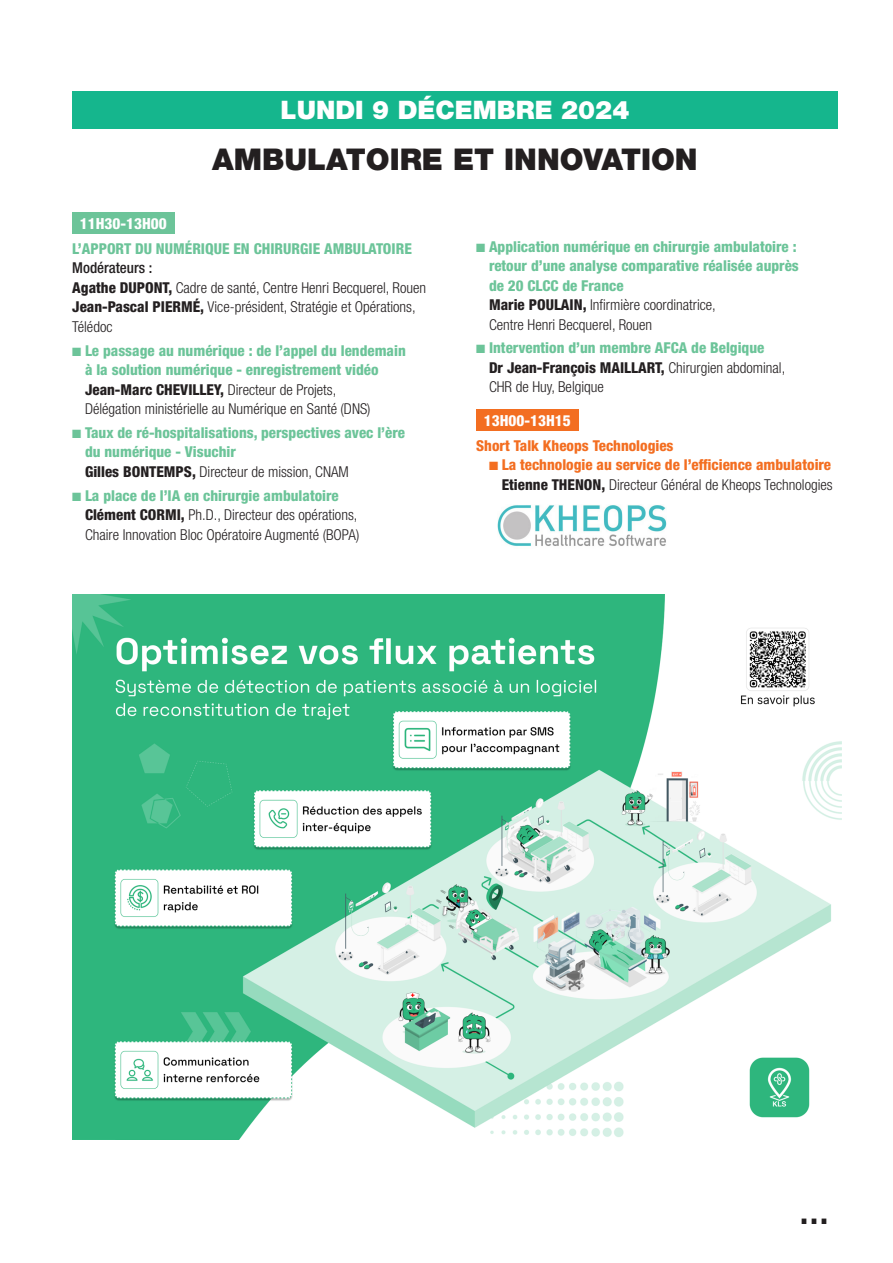
<style>
.page{position:relative;width:893px;height:1263px;background:#fff}
.page>*{position:absolute;margin:0;border:0;box-sizing:border-box;transform-origin:0 0}
.t1{font:900 30px "Helvetica Neue LT Std";color:#231f20}
.t2{font:800 condensed 30px "Helvetica Neue LT Std";color:#231f20}
.t3{font:900 25.5px "Helvetica Neue LT Std";color:#fff}
.t4{font:800 condensed 15.3px "Helvetica Neue LT Std";color:#fff}
.t5{font:800 condensed 15px/19.5px "Helvetica Neue LT Std";color:#6cc499}
.t6{font:300 condensed 15px/19.5px "Helvetica Neue LT Std";color:#231f20}
.t7{font:800 condensed 15px/19.5px "Helvetica Neue LT Std";color:#f36e21;text-align:right}
.s1{font-weight:500}
.s2{font-weight:800}
.s3{color:#231f20}
.s4{font-weight:300;color:#231f20}
.s5{color:#6cc499}
.s6{font-weight:800;color:#6cc499}
</style>
<div class="page">
<div style="left:72px;top:91px;width:766px;height:38px;background:#15b68d"></div>
<div style="left:72px;top:213px;width:102px;height:21px;background:#6cc499"></div>
<div style="left:476px;top:410px;width:102px;height:21px;background:#f36e21"></div>
<img style="left:497px;top:505px;width:169px;height:41px">
<img style="left:72px;top:595px;width:769px;height:544px">
<h2 class="t3" style="left:281px;top:95px;width:350px">LUNDI 9 DÉCEMBRE 2024</h2>
<h1 class="t1" style="left:212px;top:142px;width:487px">AMBULATOIRE ET INNOVATION</h1>
<p class="t4" style="left:80px;top:214px;width:88px">11H30-13H00</p>
<p class="t5" style="left:72px;top:238px;width:341px">L’APPORT DU NUMÉRIQUE EN CHIRURGIE AMBULATOIRE</p>
<p class="t6" style="left:72px;top:258px;width:355px"><span class="s1">Modérateurs :<br></span><span class="s2">Agathe DUPONT,</span> Cadre de santé, Centre Henri Becquerel, Rouen <span class="s2">Jean-Pascal PIERMÉ,</span> Vice-président, Stratégie et Opérations, Télédoc</p>
<p class="t5" style="left:85px;top:340px;width:322px;text-indent:-13px">■ Le passage au numérique : de l’appel du lendemain à la solution numérique - enregistrement vidéo <span class="s3">Jean-Marc CHEVILLEY,</span> <span class="s4">Directeur de Projets,<br>Délégation ministérielle au Numérique en Santé (DNS)</span></p>
<p class="t5" style="left:85px;top:422px;width:321px;text-indent:-13px">■ Taux de ré-hospitalisations, perspectives avec l’ère du numérique - Visuchir<br><span class="s3">Gilles BONTEMPS,</span> <span class="s4">Directeur de mission, CNAM</span></p>
<p class="t6" style="left:85px;top:485px;width:276px;text-indent:-13px"><span class="s5">■</span> <span class="s6">La place de l’IA en chirurgie ambulatoire<br></span><span class="s2">Clément CORMI,</span> Ph.D., Directeur des opérations,<br>Chaire Innovation Bloc Opératoire Augmenté (BOPA)</p>
<p class="t5" style="left:489px;top:236px;width:311px;text-indent:-13px">■ Application numérique en chirurgie ambulatoire : retour d’une analyse comparative réalisée auprès de 20 CLCC de France<br><span class="s3">Marie POULAIN,</span> <span class="s4">Infirmière coordinatrice,<br>Centre Henri Becquerel, Rouen</span></p>
<p class="t6" style="left:489px;top:338px;width:298px;text-indent:-13px"><span class="s5">■</span> <span class="s6">Intervention d’un membre AFCA de Belgique<br></span><span class="s2">Dr Jean-François MAILLART,</span> Chirurgien abdominal,<br>CHR de Huy, Belgique</p>
<p class="t4" style="left:484px;top:411px;width:88px">13H00-13H15</p>
<p class="t7" style="left:476px;top:435px;width:199px">Short Talk Kheops Technologies</p>
<p class="t7" style="left:489px;top:455px;width:345px">■ La technologie au service de l’efficience ambulatoire<br><span class="s3">Etienne THENON,</span> <span class="s4">Directeur Général de Kheops Technologies</span></p>
<h1 class="t2" style="left:799px;top:1194px;width:31px">…</h1>
</div>
